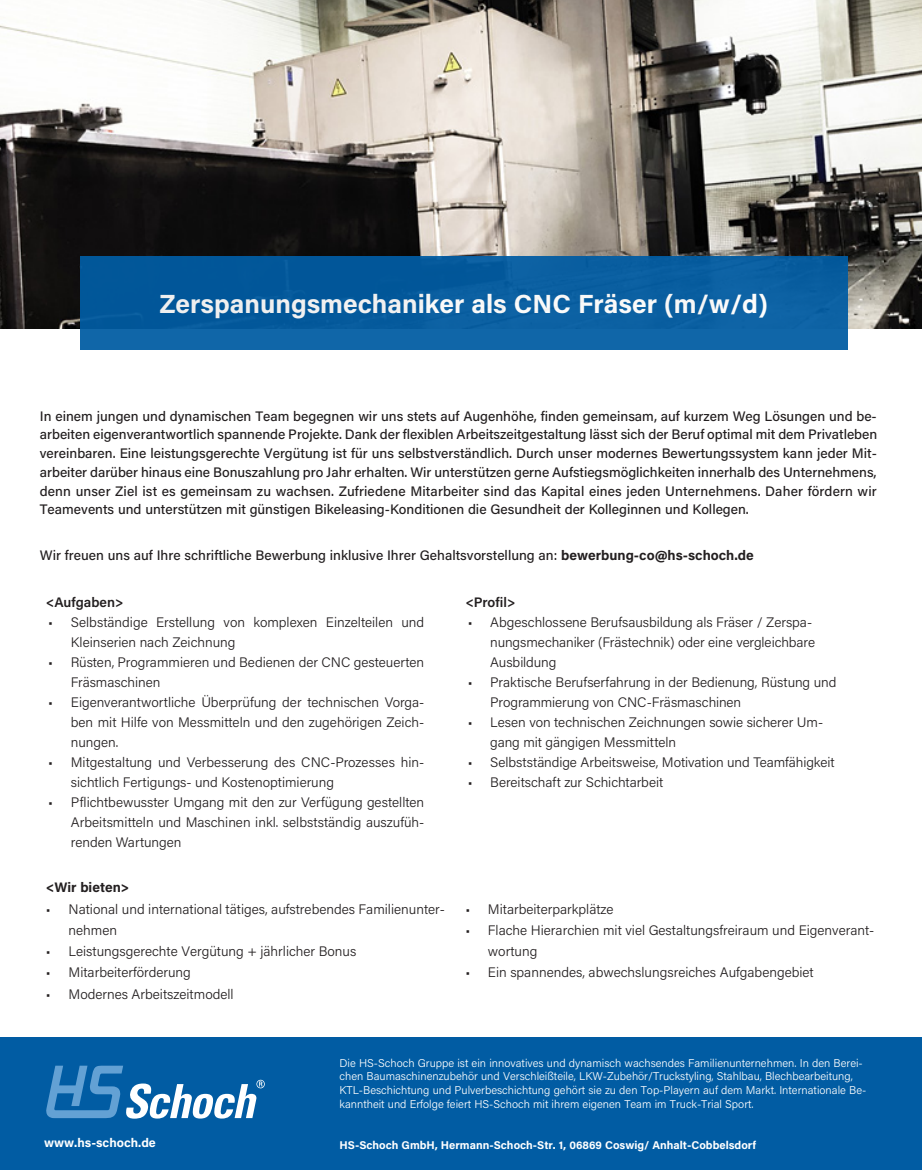
<style>
.page{position:relative;width:922px;height:1170px;background:#fff}
.page>*{position:absolute;margin:0;border:0;box-sizing:border-box;transform-origin:0 0}
.t1{font:700 26.25px "Acumin Pro";color:#fff}
.t2{font:300 13.75px/20px "Acumin Pro";color:#231f20}
.t3{font:500 13.75px/18.8px "Acumin Pro";color:#231f20;text-align:justify}
.t4{font:600 13.75px "Acumin Pro";color:#231f20}
.t5{font:700 13.75px "Acumin Pro";color:#231f20}
.t6{font:700 12.5px "Acumin Pro";color:#fff}
.t7{font:300 11.25px/13.8px "Acumin Pro";color:#fff}
.t8{font:700 11.25px "Acumin Pro";color:#fff}
.s1{font-weight:700}
</style>
<div class="page">
<img style="left:0;top:0;width:921px;height:328px">
<div style="left:80px;top:256px;width:767px;height:94px;background:#095ea0"></div>
<div style="left:0;top:1036px;width:920px;height:133px;background:#015ca3"></div>
<svg style="left:46px;top:1065px;width:219px;height:53px"></svg>
<h1 class="t1" style="left:159px;top:285px;width:610px">Zerspanungsmechaniker als CNC Fräser (m/w/d)</h1>
<p class="t3" style="left:40px;top:406px;width:838px">In einem jungen und dynamischen Team begegnen wir uns stets auf Augenhöhe, finden gemeinsam, auf kurzem Weg Lösungen und be&shy;arbeiten eigenverantwortlich spannende Projekte. Dank der flexiblen Arbeitszeitgestaltung lässt sich der Beruf optimal mit dem Privatleben vereinbaren. Eine leistungsgerechte Vergütung ist für uns selbstverständlich. Durch unser modernes Bewertungssystem kann jeder Mit&shy;arbeiter darüber hinaus eine Bonuszahlung pro Jahr erhalten. Wir unterstützen gerne Aufstiegsmöglichkeiten innerhalb des Unternehmens, denn unser Ziel ist es gemeinsam zu wachsen. Zufriedene Mitarbeiter sind das Kapital eines jeden Unternehmens. Daher fördern wir Teamevents und unterstützen mit günstigen Bikeleasing-Konditionen die Gesundheit der Kolleginnen und Kollegen.</p>
<p class="t3" style="left:40px;top:545px;width:715px">Wir freuen uns auf Ihre schriftliche Bewerbung inklusive Ihrer Gehaltsvorstellung an: <span class="s1">bewerbung-co@hs-schoch.de</span></p>
<p class="t4" style="left:46px;top:592px;width:79px">&lt;Aufgaben&gt;</p>
<p class="t2" style="left:71px;top:611px;width:355px;text-indent:-22px">• Selbständige Erstellung von komplexen Einzelteilen und<br>Kleinserien nach Zeichnung</p>
<p class="t2" style="left:71px;top:651px;width:355px;text-indent:-22px">• Rüsten, Programmieren und Bedienen der CNC gesteuerten<br>Fräsmaschinen</p>
<p class="t2" style="left:71px;top:691px;width:355px;text-align:justify;text-indent:-22px">• Eigenverantwortliche Überprüfung der technischen Vorga&shy;ben mit Hilfe von Messmitteln und den zugehörigen Zeich&shy;nungen.</p>
<p class="t2" style="left:71px;top:751px;width:355px;text-indent:-22px">• Mitgestaltung und Verbesserung des CNC-Prozesses hin&shy;sichtlich Fertigungs- und Kostenoptimierung</p>
<p class="t2" style="left:71px;top:791px;width:355px;text-align:justify;text-indent:-22px">• Pflichtbewusster Umgang mit den zur Verfügung gestellten Arbeitsmitteln und Maschinen inkl. selbstständig auszufüh&shy;renden Wartungen</p>
<p class="t5" style="left:46px;top:877px;width:85px">&lt;Wir bieten&gt;</p>
<p class="t2" style="left:68px;top:897px;width:378px;line-height:21.2px;text-indent:-22px">• National und international tätiges, aufstrebendes Familienunter&shy;nehmen</p>
<p class="t2" style="left:46px;top:940px;width:312px">• Leistungsgerechte Vergütung + jährlicher Bonus</p>
<p class="t2" style="left:46px;top:961px;width:146px">• Mitarbeiterförderung</p>
<p class="t2" style="left:46px;top:983px;width:189px">• Modernes Arbeitszeitmodell</p>
<p class="t4" style="left:465px;top:592px;width:52px">&lt;Profil&gt;</p>
<p class="t2" style="left:490px;top:611px;width:326px;text-indent:-22px">• Abgeschlossene Berufsausbildung als Fräser / Zerspa&shy;nungsmechaniker (Frästechnik) oder eine vergleichbare<br>Ausbildung</p>
<p class="t2" style="left:490px;top:671px;width:347px;text-indent:-22px">• Praktische Berufserfahrung in der Bedienung, Rüstung und<br>Programmierung von CNC-Fräsmaschinen</p>
<p class="t2" style="left:490px;top:711px;width:334px;text-indent:-22px">• Lesen von technischen Zeichnungen sowie sicherer Um&shy;gang mit gängigen Messmitteln</p>
<p class="t2" style="left:467px;top:751px;width:368px">• Selbstständige Arbeitsweise, Motivation und Teamfähigkeit</p>
<p class="t2" style="left:467px;top:771px;width:197px">• Bereitschaft zur Schichtarbeit</p>
<p class="t2" style="left:465px;top:898px;width:150px">• Mitarbeiterparkplätze</p>
<p class="t2" style="left:488px;top:918px;width:388px;line-height:21.2px;text-indent:-23px">• Flache Hierarchien mit viel Gestaltungsfreiraum und Eigenverant&shy;wortung</p>
<p class="t2" style="left:465px;top:961px;width:349px">• Ein spannendes, abwechslungsreiches Aufgabengebiet</p>
<p class="t7" style="left:339px;top:1055px;width:528px">Die HS-Schoch Gruppe ist ein innovatives und dynamisch wachsendes Familienunternehmen. In den Berei&shy;chen Baumaschinenzubehör und Verschleißteile, LKW-Zubehör/Truckstyling, Stahlbau, Blechbearbeitung, KTL-Beschichtung und Pulverbeschichtung gehört sie zu den Top-Playern auf dem Markt. Internationale Be&shy;kanntheit und Erfolge feiert HS-Schoch mit ihrem eigenen Team im Truck-Trial Sport.</p>
<p class="t6" style="left:44px;top:1133px;width:113px">www.hs-schoch.de</p>
<p class="t8" style="left:339px;top:1137px;width:418px">HS-Schoch GmbH, Hermann-Schoch-Str. 1, 06869 Coswig/ Anhalt-Cobbelsdorf</p>
</div>
